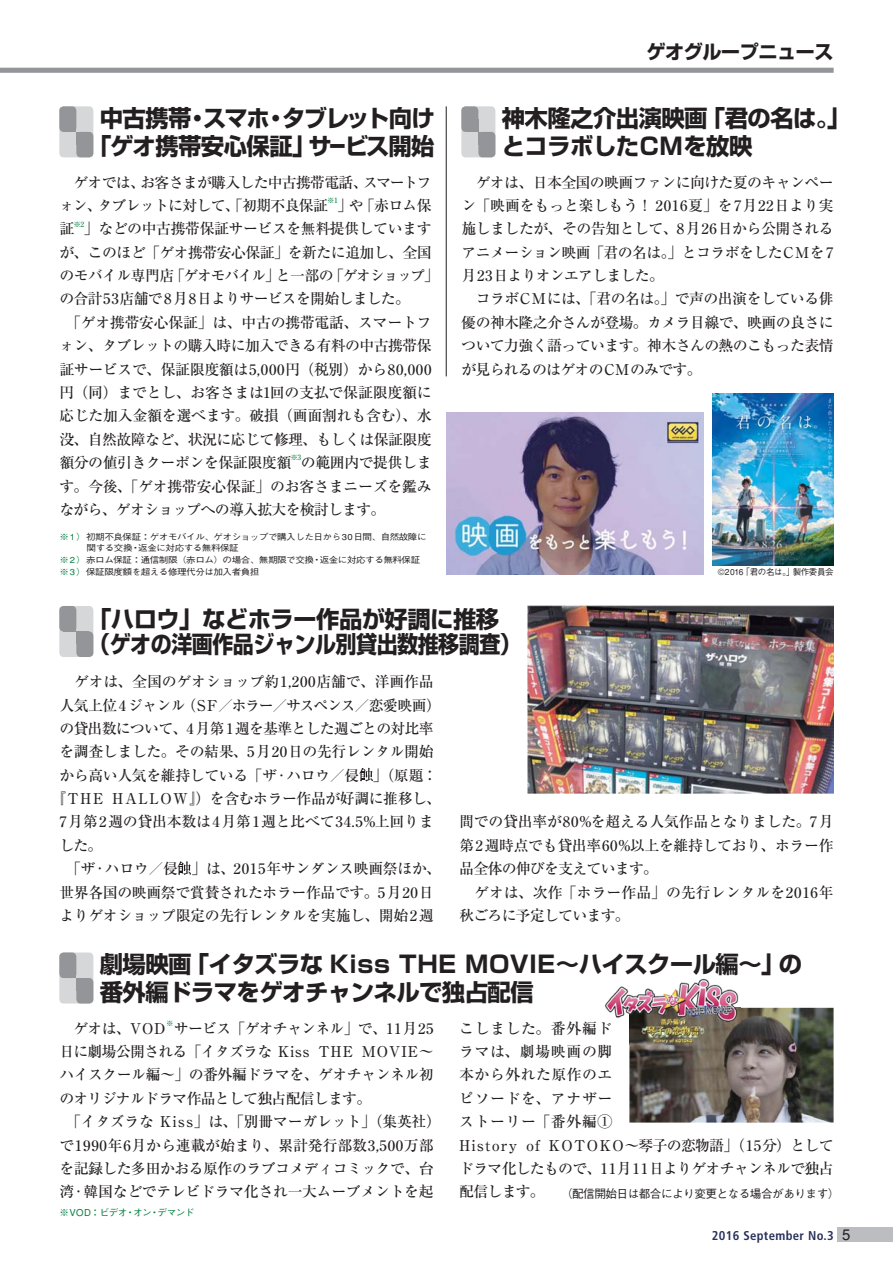
<style>
.page{position:relative;width:893px;height:1263px;background:#fff}
.page>*{position:absolute;margin:0;border:0;box-sizing:border-box;transform-origin:0 0}
.t1{font:23.4px/27.6px "Shin Go Bold 83 pv RKSJ H";letter-spacing:-.025em;color:#231f20}
.t2{font:19.2px "Shin Go Bold 83 pv RKSJ H";letter-spacing:-.025em;color:#231f20}
.t3{font:14.85px/23.4px "Ryumin Medium 83 pv RKSJ H";letter-spacing:-.03em;color:#231f20}
.t4{font:14.85px/23.4px "Ryumin Medium 83 pv RKSJ H";letter-spacing:-.05em;color:#231f20}
.t5{font:14.85px/23.4px "Ryumin Medium 83 pv RKSJ H";letter-spacing:.04em;color:#231f20}
.t6{font:14.85px "Ryumin Medium 83 pv RKSJ H";letter-spacing:-.01em;color:#231f20}
.t7{font:14.85px "Ryumin Medium 83 pv RKSJ H";letter-spacing:-.065em;color:#231f20}
.t8{font:700 condensed 12.75px "Frutiger";letter-spacing:.025em;color:#29315b}
.t9{font:500 11.7px "Gothic BBB";letter-spacing:-.05em;color:#231f20}
.t10{font:500 9.6px "Gothic BBB";letter-spacing:-.05em;color:#007f3d}
.t11{font:500 8.55px/11.7px "Gothic BBB";letter-spacing:-.05em;color:#231f20;scale:1.11 1}
.t12{font:500 8.55px "Gothic BBB";letter-spacing:-.05em;color:#231f20}
.t13{font:7.5px "Ryumin Medium 83 pv RKSJ H";color:#007f3d}
.s1{color:#007f3d}
.s2{font-family:"Gothic BBB";font-weight:500;font-stretch:normal;font-size:14.85px;color:#231f20}
</style>
<div class="page">
<div style="left:59px;top:606px;width:34px;height:51px;background:#d5d7d8;border-radius:4px"></div>
<div style="left:59px;top:606px;width:17px;height:26px;background:#939598;border-radius:4px"></div>
<div style="left:76px;top:632px;width:17px;height:25px;background:#939598;border-radius:4px"></div>
<div style="left:64px;top:619px;width:12px;height:13px;background:#939598"></div>
<div style="left:76px;top:632px;width:13px;height:12px;background:#939598"></div>
<div style="left:0;top:68px;width:833px;height:5px;background:#939598"></div>
<div style="left:837px;top:1227px;width:55px;height:15px;background:#bbbdc0"></div>
<div style="left:59px;top:953px;width:34px;height:51px;background:#d5d7d8;border-radius:4px"></div>
<div style="left:59px;top:953px;width:17px;height:25px;background:#939598;border-radius:4px"></div>
<div style="left:76px;top:978px;width:17px;height:26px;background:#939598;border-radius:4px"></div>
<div style="left:64px;top:965px;width:12px;height:13px;background:#939598"></div>
<div style="left:76px;top:978px;width:13px;height:13px;background:#939598"></div>
<img style="left:629px;top:1008px;width:204px;height:115px">
<img style="left:605px;top:978px;width:135px;height:40px">
<img style="left:629px;top:1008px;width:111px;height:37px">
<div style="left:59px;top:106px;width:34px;height:51px;background:#d5d7d8;border-radius:4px"></div>
<div style="left:59px;top:106px;width:17px;height:26px;background:#939598;border-radius:4px"></div>
<div style="left:76px;top:132px;width:17px;height:25px;background:#939598;border-radius:4px"></div>
<div style="left:64px;top:119px;width:12px;height:13px;background:#939598"></div>
<div style="left:76px;top:132px;width:13px;height:13px;background:#939598"></div>
<img style="left:527px;top:606px;width:306px;height:187px">
<svg style="left:359px;top:768px;width:14px;height:13px"></svg>
<svg style="left:177px;top:861px;width:14px;height:14px"></svg>
<div style="left:461px;top:106px;width:34px;height:51px;background:#d5d7d8;border-radius:4px"></div>
<div style="left:461px;top:106px;width:17px;height:26px;background:#939598;border-radius:4px"></div>
<div style="left:478px;top:132px;width:17px;height:25px;background:#939598;border-radius:4px"></div>
<div style="left:465px;top:119px;width:13px;height:13px;background:#939598"></div>
<div style="left:478px;top:132px;width:13px;height:13px;background:#939598"></div>
<img style="left:446px;top:413px;width:257px;height:161px">
<img style="left:712px;top:393px;width:121px;height:173px">
<hr style="left:446px;top:106px;width:1px;height:270px;background:#231f20">
<h1 class="t1" style="left:88px;top:108px;width:348px;text-align:center">中古携帯・スマホ・タブレット向け「ゲオ携帯安心保証」サービス開始</h1>
<p class="t4" style="left:59px;top:172px;width:374px">　ゲオでは、お客さまが購入した中古携帯電話、スマートフォン、タブレットに対して、「初期不良保証</p>
<p class="t13" style="left:327px;top:198px;width:12px">※1</p>
<p class="t3" style="left:337px;top:196px;width:95px">」や「赤ロム保</p>
<p class="t3" style="left:59px;top:219px;width:16px">証</p>
<p class="t13" style="left:73px;top:221px;width:12px">※2</p>
<p class="t3" style="left:84px;top:219px;width:349px">」などの中古携帯保証サービスを無料提供しています</p>
<p class="t3" style="left:59px;top:242px;width:374px">が、このほど「ゲオ携帯安心保証」を新たに追加し、全国</p>
<p class="t7" style="left:59px;top:270px;width:381px">のモバイル専門店「ゲオモバイル」と一部の「ゲオショップ」</p>
<p class="t4" style="left:59px;top:289px;width:352px">の合計53店舗で8月8日よりサービスを開始しました。</p>
<p class="t3" style="left:66px;top:313px;width:367px">「ゲオ携帯安心保証」は、中古の携帯電話、スマートフ</p>
<p class="t3" style="left:59px;top:336px;width:374px">ォン、タブレットの購入時に加入できる有料の中古携帯保</p>
<p class="t3" style="left:59px;top:359px;width:374px">証サービスで、保証限度額は5,000円（税別）から80,000</p>
<p class="t3" style="left:59px;top:383px;width:374px">円（同）までとし、お客さまは1回の支払で保証限度額に</p>
<p class="t3" style="left:59px;top:406px;width:374px">応じた加入金額を選べます。破損（画面割れも含む）、水</p>
<p class="t3" style="left:59px;top:429px;width:374px">没、自然故障など、状況に応じて修理、もしくは保証限度</p>
<p class="t3" style="left:59px;top:453px;width:233px">額分の値引きクーポンを保証限度額</p>
<p class="t13" style="left:290px;top:455px;width:12px">※3</p>
<p class="t3" style="left:59px;top:453px;width:374px;text-align:justify;text-indent:241px">の範囲内で提供します。今後、「ゲオ携帯安心保証」のお客さまニーズを鑑みながら、ゲオショップへの導入拡大を検討します。</p>
<p class="t11" style="left:59px;top:532px;width:332px"><span class="s1">※1）</span>初期不良保証：ゲオモバイル、ゲオショップで購入した日から30日間、自然故障に　　　関する交換・返金に対応する無料保証<br><span class="s1">※2）</span>赤ロム保証：通信制限（赤ロム）の場合、無期限で交換・返金に対応する無料保証<span class="s1">※3）</span>保証限度額を超える修理代分は加入者負担</p>
<p class="t2" style="left:646px;top:45px;width:189px">ゲオグループニュース</p>
<h1 class="t1" style="left:502px;top:108px;width:350px">神木隆之介出演映画「君の名は。」とコラボしたCMを放映</h1>
<p class="t3" style="left:461px;top:172px;width:374px">　ゲオは、日本全国の映画ファンに向けた夏のキャンペーン「映画をもっと楽しもう！ 2016夏」を7月22日より実施しましたが、その告知として、8月26日から公開されるアニメーション映画 「君の名は。」とコラボをしたCMを7月23日よりオンエアしました。<br>　コラボCMには、「君の名は。」で声の出演をしている俳優の神木隆之介さんが登場。カメラ目線で、映画の良さについて力強く語っています。神木さんの熱のこもった表情が見られるのはゲオのCMのみです。</p>
<p class="t12" style="left:718px;top:569px;width:117px">©2016「君の名は。」製作委員会</p>
<h1 class="t1" style="left:88px;top:609px;width:434px;line-height:25.5px">「ハロウ」などホラー作品が好調に推移（ゲオの洋画作品ジャンル別貸出数推移調査）</h1>
<p class="t3" style="left:59px;top:672px;width:376px">　ゲオは、全国のゲオショップ約1,200店舗で、洋画作品</p>
<p class="t3" style="left:59px;top:695px;width:383px">人気上位4ジャンル（SF／ホラー／サスペンス／恋愛映画）</p>
<p class="t4" style="left:59px;top:719px;width:376px">の貸出数について、4月第1週を基準とした週ごとの対比率</p>
<p class="t3" style="left:59px;top:742px;width:376px">を調査しました。その結果、5月20日の先行レンタル開始</p>
<p class="t3" style="left:59px;top:765px;width:379px">から高い人気を維持している「ザ・ハロウ／侵　」（原題：</p>
<p class="t3" style="left:52px;top:789px;width:391px">『THE HALLOW』）を含むホラー作品が好調に推移し、</p>
<p class="t3" style="left:59px;top:812px;width:376px">7月第2週の貸出本数は4月第1週と比べて34.5%上回りま</p>
<p class="t3" style="left:59px;top:836px;width:45px">した。</p>
<p class="t3" style="left:66px;top:859px;width:376px">「ザ・ハロウ／侵　」は、2015年サンダンス映画祭ほか、</p>
<p class="t3" style="left:59px;top:882px;width:376px">世界各国の映画祭で賞賛されたホラー作品です。5月20日</p>
<p class="t3" style="left:59px;top:906px;width:376px">よりゲオショップ限定の先行レンタルを実施し、開始2週</p>
<p class="t3" style="left:459px;top:812px;width:376px">間での貸出率が80%を超える人気作品となりました。7月第2週時点でも貸出率60%以上を維持しており、ホラー作品全体の伸びを支えています。<br>　ゲオは、次作「ホラー作品」の先行レンタルを2016年秋ごろに予定しています。</p>
<h1 class="t1" style="left:100px;top:954px;width:704px">劇場映画「イタズラな Kiss THE MOVIE～ハイスクール編～」の番外編ドラマをゲオチャンネルで独占配信</h1>
<p class="t3" style="left:59px;top:1018px;width:107px">　ゲオは、VOD</p>
<p class="t13" style="left:166px;top:1020px;width:9px">※</p>
<p class="t4" style="left:174px;top:1018px;width:261px">サービス「ゲオチャンネル」で、11月25</p>
<p class="t4" style="left:59px;top:1042px;width:376px">日に劇場公開される「イタズラな Kiss THE MOVIE～</p>
<p class="t3" style="left:59px;top:1065px;width:376px">ハイスクール編～」の番外編ドラマを、ゲオチャンネル初</p>
<p class="t4" style="left:59px;top:1089px;width:313px">のオリジナルドラマ作品として独占配信します。</p>
<p class="t3" style="left:66px;top:1112px;width:376px">「イタズラな Kiss」は、「別冊マーガレット」（集英社）</p>
<p class="t6" style="left:59px;top:1139px;width:376px">で1990年6月から連載が始まり、累計発行部数3,500万部</p>
<p class="t3" style="left:59px;top:1159px;width:376px">を記録した多田かおる原作のラブコメディコミックで、台</p>
<p class="t3" style="left:59px;top:1182px;width:376px">湾・韓国などでテレビドラマ化され一大ムーブメントを起</p>
<p class="t10" style="left:59px;top:1209px;width:137px">※VOD：ビデオ・オン・デマンド</p>
<p class="t5" style="left:459px;top:1018px;width:376px">こしました。番外編ド<br>ラマは、劇場映画の脚<br>本から外れた原作のエ<br>ピソードを、アナザー<br>ストーリー「番外編①<br>History of KOTOKO～琴子の恋物語」（15分）としてドラマ化したもので、11月11日よりゲオチャンネルで独占配信します。</p>
<p class="t9" style="left:561px;top:1189px;width:280px">（配信開始日は都合により変更となる場合があります）</p>
<p class="t8" style="left:712px;top:1230px;width:140px">2016 September No.3 <span class="s2">5</span></p>
</div>
